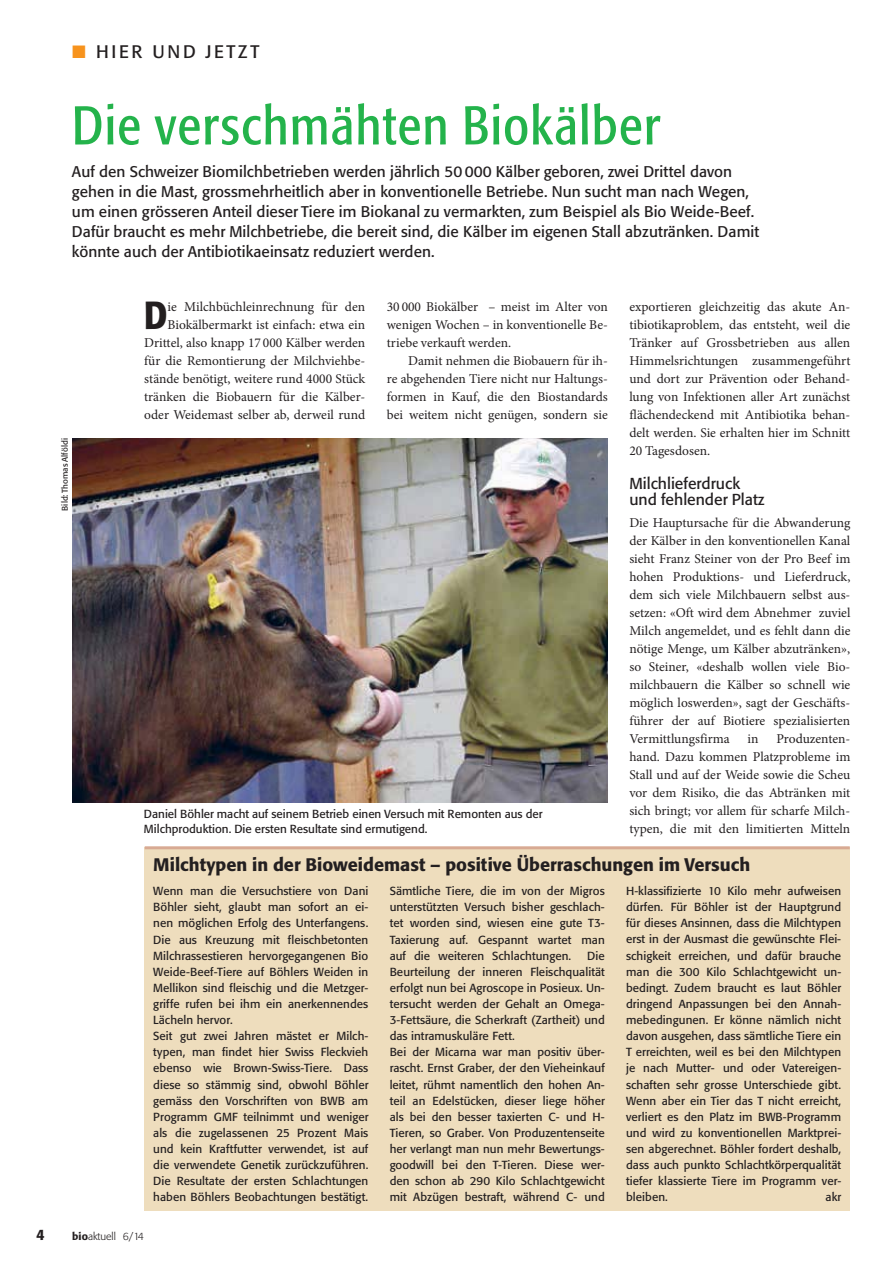
<style>
.page{position:relative;width:893px;height:1263px;background:#fff}
.page>*{position:absolute;margin:0;border:0;box-sizing:border-box;transform-origin:0 0}
.t1{font:condensed 54px "Formata BQ";letter-spacing:.025em;color:#24b34b}
.t2{font:500 condensed 38.85px "Formata BQ";color:#231f20}
.t3{font:500 18px "Formata BQ";color:#231f20}
.t4{font:18px "Formata BQ";letter-spacing:.15em;color:#231f20}
.t5{font:15.75px/16.5px "Formata BQ";color:#231f20}
.t6{font:15.3px/19.8px "Formata BQ";letter-spacing:.005em;color:#231f20}
.t7{font:500 15px "Formata BQ";color:#231f20}
.t8{font:13.5px/18px "Minion Pro";color:#231f20;text-align:justify}
.t9{font:11.55px/16px "Formata BQ";letter-spacing:.005em;color:#231f20}
.t10{font:300 10.5px "Formata BQ";color:#231f20}
.t11{font:8.25px "Formata BQ";color:#231f20}
.s1{color:#f7931d}
.s2{font-weight:500}
</style>
<div class="page">
<div style="left:145px;top:848px;width:705px;height:363px;background:#eeddbd"></div>
<hr style="left:145px;top:846px;width:705px;height:3px;background:#d8aa93">
<img style="left:72px;top:438px;width:535px;height:365px">
<h3 class="t4" style="left:72px;top:42px;width:189px"><span class="s1">■</span> HIER UND JETZT</h3>
<h1 class="t1" style="left:72px;top:103px;width:590px">Die verschmähten Biokälber</h1>
<p class="t6" style="left:72px;top:163px;width:689px">Auf den Schweizer Biomilchbetrieben werden jährlich 50000 Kälber geboren, zwei Drittel davon gehen in die Mast, grossmehrheitlich aber in konventionelle Betriebe. Nun sucht man nach Wegen, um einen grösseren Anteil dieser Tiere im Biokanal zu vermarkten, zum Beispiel als Bio Weide-Beef.<br>Dafür braucht es mehr Milchbetriebe, die bereit sind, die Kälber im eigenen Stall abzutränken. Damit könnte auch der Antibiotikaeinsatz reduziert werden.</p>
<p class="t11" style="left:61px;top:511px;width:74px;rotate:-90deg">Bild: Thomas Alföldi</p>
<p class="t8" style="left:629px;top:299px;width:223px">exportieren gleichzeitig das akute An&shy;tibiotikaproblem, das entsteht, weil die Tränker auf Grossbetrieben aus allen Himmelsrichtungen zusammengeführt und dort zur Prävention oder Behand&shy;lung von Infektionen aller Art zunächst flächendeckend mit Antibiotika behan&shy;delt werden. Sie erhalten hier im Schnitt 20 Tagesdosen.</p>
<h3 class="t5" style="left:629px;top:476px;width:137px">Milchlieferdruck und fehlender Platz</h3>
<p class="t8" style="left:629px;top:515px;width:223px">Die Hauptursache für die Abwanderung der Kälber in den konventionellen Kanal sieht Franz Steiner von der Pro Beef im hohen Produktions- und Lieferdruck, dem sich viele Milchbauern selbst aus&shy;setzen: «Oft wird dem Abnehmer zuviel Milch angemeldet, und es fehlt dann die nötige Menge, um Kälber abzutränken», so Steiner, «deshalb wollen viele Bio&shy;milchbauern die Kälber so schnell wie möglich loswerden», sagt der Geschäfts&shy;führer der auf Biotiere spezialisierten Vermittlungsfirma</p>
<p class="t8" style="left:144px;top:299px;width:223px;text-align:right">ie Milchbüchleinrechnung für den Biokälbermarkt ist einfach: etwa ein Drittel, also knapp 17 000 Kälber werden für die Remontierung der Milchviehbe&shy;stände benötigt, weitere rund 4000 Stück tränken die Biobauern für die Kälber&shy;oder Weidemast selber ab, derweil rund</p>
<p class="t8" style="left:387px;top:299px;width:223px">30 000 Biokälber – meist im Alter von wenigen Wochen – in konventionelle Be&shy;triebe verkauft werden.</p>
<p class="t8" style="left:387px;top:353px;width:223px;text-indent:21px">Damit nehmen die Biobauern für ih&shy;re abgehenden Tiere nicht nur Haltungs&shy;formen in Kauf, die den Biostandards bei weitem nicht genügen, sondern sie</p>
<h2 class="t2" style="left:144px;top:292px;width:25px">D</h2>
<p class="t8" style="left:629px;top:731px;width:223px;text-indent:147px">Produzenten&shy;hand. Dazu kommen Platzprobleme im Stall und auf der Weide sowie die Scheu vor dem Risiko, die das Abtränken mit sich bringt; vor allem für scharfe Milch&shy;typen, die mit den limitierten Mitteln</p>
<h3 class="t3" style="left:153px;top:856px;width:598px">Milchtypen in der Bioweidemast – positive Überraschungen im Versuch</h3>
<p class="t9" style="left:153px;top:884px;width:217px">Wenn man die Versuchstiere von Dani Böhler sieht, glaubt man sofort an ei&shy;nen möglichen Erfolg des Unterfangens.<br>Die aus Kreuzung mit fleischbetonten Milchrassestieren hervorgegangenen Bio Weide-Beef-Tiere auf Böhlers Weiden in Mellikon sind fleischig und die Metzger&shy;griffe rufen bei ihm ein anerkennendes Lächeln hervor.<br>Seit gut zwei Jahren mästet er Milch&shy;typen, man findet hier Swiss Fleckvieh ebenso wie Brown-Swiss-Tiere. Dass diese so stämmig sind, obwohl Böhler gemäss den Vorschriften von BWB am Programm GMF teilnimmt und weniger als die zugelassenen 25 Prozent Mais und kein Kraftfutter verwendet, ist auf die verwendete Genetik zurückzuführen.<br>Die Resultate der ersten Schlachtungen haben Böhlers Beobachtungen bestätigt.</p>
<p class="t9" style="left:390px;top:884px;width:217px;text-align:justify">Sämtliche Tiere, die im von der Migros unterstützten Versuch bisher geschlach&shy;tet worden sind, wiesen eine gute T3- Taxierung auf. Gespannt wartet man auf die weiteren Schlachtungen.</p>
<p class="t8" style="left:748px;top:731px;width:12px">in</p>
<p class="t9" style="left:144px;top:808px;width:400px;line-height:14.5px">Daniel Böhler macht auf seinem Betrieb einen Versuch mit Remonten aus der<br>Milchproduktion. Die ersten Resultate sind ermutigend.</p>
<p class="t9" style="left:626px;top:884px;width:217px;text-align:justify">H-klassifizierte 10 Kilo mehr aufweisen dürfen. Für Böhler ist der Hauptgrund für dieses Ansinnen, dass die Milchtypen erst in der Ausmast die gewünschte Flei&shy;schigkeit erreichen, und dafür brauche man die 300 Kilo Schlachtgewicht un&shy;bedingt. Zudem braucht es laut Böhler dringend Anpassungen bei den Annah&shy;mebedingunen. Er könne nämlich nicht davon ausgehen, dass sämtliche Tiere ein T erreichten, weil es bei den Milchtypen je nach Mutter- und oder Vatereigen&shy;schaften sehr grosse Unterschiede gibt.<br>Wenn aber ein Tier das T nicht erreicht, verliert es den Platz im BWB-Programm und wird zu konventionellen Marktprei&shy;sen abgerechnet. Böhler fordert deshalb, dass auch punkto Schlachtkörperqualität tiefer klassierte Tiere im Programm ver&shy;bleiben.</p>
<p class="t9" style="left:390px;top:948px;width:217px;text-indent:198px">Die Beurteilung der inneren Fleischqualität erfolgt nun bei Agroscope in Posieux. Un&shy;tersucht werden der Gehalt an Omega-3-Fettsäure, die Scherkraft (Zartheit) und das intramuskuläre Fett.<br>Bei der Micarna war man positiv über&shy;rascht. Ernst Graber, der den Vieheinkauf leitet, rühmt namentlich den hohen An&shy;teil an Edelstücken, dieser liege höher als bei den besser taxierten C- und H-Tieren, so Graber. Von Produzentenseite her verlangt man nun mehr Bewertungs&shy;goodwill bei den T-Tieren. Diese wer&shy;den schon ab 290 Kilo Schlachtgewicht mit Abzügen bestraft, während C- und</p>
<p class="t9" style="left:825px;top:1190px;width:17px">akr</p>
<p class="t7" style="left:36px;top:1228px;width:10px">4</p>
<p class="t10" style="left:72px;top:1231px;width:73px"><span class="s2">bio</span>aktuell 6/14</p>
</div>
